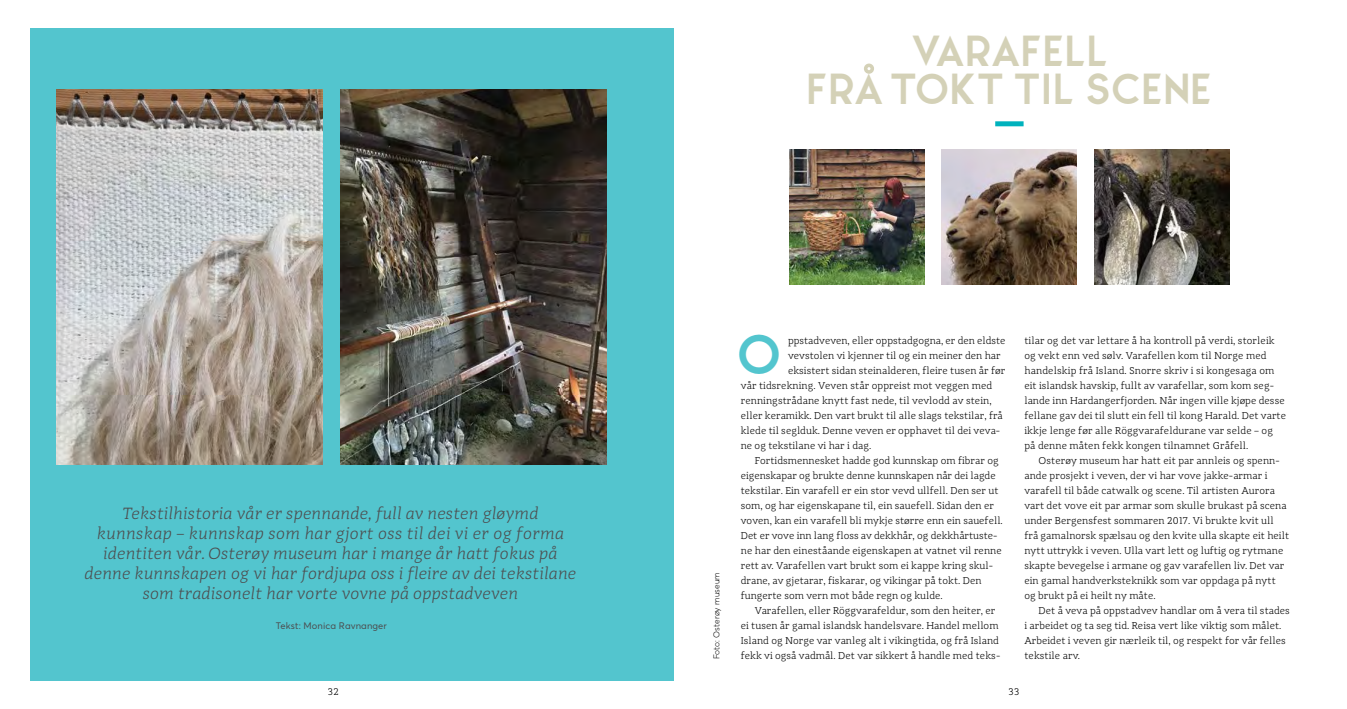
<style>
.page{position:relative;width:1347px;height:709px;background:#fff}
.page>*{position:absolute;margin:0;border:0;box-sizing:border-box;transform-origin:0 0}
.t1{font:43.75px "North";color:#53c5ce}
.t2{font:33.75px/37.5px "North";letter-spacing:-.01em;color:#d4d1b7;text-align:center}
.t3{font:italic 300 16.88px/20px "Adagio Slab";letter-spacing:.01em;color:#4d4d4f;text-align:center}
.t4{font:300 10.25px/15px "Adagio Slab";letter-spacing:.005em;color:#000}
.t5{font:300 10px "Adagio Slab";color:#000}
.t6{font:9.38px "Averta";letter-spacing:.01em;color:#4d4d4f}
.t7{font:300 8.38px "Averta";letter-spacing:.01em;color:#000}
</style>
<div class="page">
<img style="left:942px;top:149px;width:135px;height:135px">
<img style="left:1094px;top:149px;width:135px;height:135px">
<img style="left:789px;top:149px;width:135px;height:135px">
<div style="left:30px;top:28px;width:643px;height:652px;background:#53c5ce"></div>
<img style="left:340px;top:89px;width:266px;height:375px">
<img style="left:57px;top:89px;width:265px;height:375px">
<div style="left:995px;top:121px;width:28px;height:5px;background:#00b2bd"></div>
<div style="left:864px;top:64px;width:10px;height:10px;border:4px solid #d4d1b7;border-radius:50%"></div>
<p class="t3" style="left:85px;top:503px;width:493px">Tekstilhistoria vår er spennande, full av nesten gløymd kunnskap – kunnskap som har gjort oss til dei vi er og forma identiten vår. Osterøy museum har i mange år hatt fokus på denne kunnskapen og vi har fordjupa oss i fleire av dei tekstilane som tradisonelt har vorte vovne på oppstadveven</p>
<p class="t6" style="left:276px;top:620px;width:112px">Tekst: Monica Ravnanger</p>
<h2 class="t2" style="left:806px;top:34px;width:407px">VARAFELL<br>FRA TOKT TIL SCENE</h2>
<p class="t7" style="left:711px;top:659px;width:89px;rotate:-90deg">Foto: Osterøy museum</p>
<h1 class="t1" style="left:736px;top:334px;width:47px">O</h1>
<p class="t4" style="left:788px;top:333px;width:219px">ppstadveven, eller oppstadgogna, er den eldste</p>
<p class="t4" style="left:788px;top:348px;width:214px">vevstolen vi kjenner til og ein meiner den har</p>
<p class="t4" style="left:788px;top:363px;width:219px">eksistert sidan steinalderen, fleire tusen år før</p>
<p class="t4" style="left:741px;top:378px;width:253px">vår tidsrekning. Veven står oppreist mot veggen med</p>
<p class="t4" style="left:741px;top:393px;width:252px">renningstrådane knytt fast nede, til vevlodd av stein,</p>
<p class="t4" style="left:741px;top:408px;width:263px">eller keramikk. Den vart brukt til alle slags tekstilar, frå</p>
<p class="t4" style="left:741px;top:423px;width:261px">klede til seglduk. Denne veven er opphavet til dei veva-</p>
<p class="t4" style="left:740px;top:438px;width:132px">ne og tekstilane vi har i dag.</p>
<p class="t4" style="left:755px;top:453px;width:245px">Fortidsmennesket hadde god kunnskap om fibrar og</p>
<p class="t4" style="left:741px;top:468px;width:256px">eigenskapar og brukte denne kunnskapen når dei lagde</p>
<p class="t4" style="left:741px;top:483px;width:259px">tekstilar. Ein varafell er ein stor vevd ullfell. Den ser ut</p>
<p class="t4" style="left:741px;top:498px;width:255px">som, og har eigenskapane til, ein sauefell. Sidan den er</p>
<p class="t4" style="left:741px;top:513px;width:263px">voven, kan ein varafell bli mykje større enn ein sauefell.</p>
<p class="t4" style="left:741px;top:528px;width:258px">Det er vove inn lang floss av dekkhår, og dekkhårtuste-</p>
<p class="t4" style="left:741px;top:543px;width:262px">ne har den eineståande eigenskapen at vatnet vil renne</p>
<p class="t4" style="left:741px;top:558px;width:254px">rett av. Varafellen vart brukt som ei kappe kring skul-</p>
<p class="t4" style="left:741px;top:573px;width:242px">drane, av gjetarar, fiskarar, og vikingar på tokt. Den</p>
<p class="t4" style="left:741px;top:588px;width:203px">fungerte som vern mot både regn og kulde.</p>
<p class="t4" style="left:755px;top:603px;width:242px">Varafellen, eller Röggvarafeldur, som den heiter, er</p>
<p class="t4" style="left:741px;top:618px;width:259px">ei tusen år gamal islandsk handelsvare. Handel mellom</p>
<p class="t4" style="left:741px;top:633px;width:260px">Island og Norge var vanleg alt i vikingtida, og frå Island</p>
<p class="t4" style="left:741px;top:648px;width:261px">fekk vi også vadmål. Det var sikkert å handle med teks-</p>
<p class="t4" style="left:1024px;top:333px;width:263px">tilar og det var lettare å ha kontroll på verdi, storleik og vekt enn ved sølv. Varafellen kom til Norge med handelskip frå Island. Snorre skriv i si kongesaga om eit islandsk havskip, fullt av varafellar, som kom seg&shy;lande inn Hardangerfjorden. Når ingen ville kjøpe desse fellane gav dei til slutt ein fell til kong Harald. Det varte ikkje lenge før alle Röggvarafeldurane var selde – og på denne måten fekk kongen tilnamnet Gråfell.</p>
<p class="t4" style="left:1024px;top:453px;width:266px;text-indent:14px">Osterøy museum har hatt eit par annleis og spenn&shy;ande prosjekt i veven, der vi har vove jakke-armar i varafell til både catwalk og scene. Til artisten Aurora vart det vove eit par armar som skulle brukast på scena under Bergensfest sommaren 2017. Vi brukte kvit ull frå gamalnorsk spælsau og den kvite ulla skapte eit heilt nytt uttrykk i veven. Ulla vart lett og luftig og rytmane skapte bevegelse i armane og gav varafellen liv. Det var ein gamal handverksteknikk som var oppdaga på nytt og brukt på ei heilt ny måte.</p>
<p class="t4" style="left:1024px;top:603px;width:267px;text-indent:14px">Det å veva på oppstadvev handlar om å vera til stades i arbeidet og ta seg tid. Reisa vert like viktig som målet.<br>Arbeidet i veven gir nærleik til, og respekt for vår felles tekstile arv.</p>
<p class="t5" style="left:328px;top:685px;width:13px">32</p>
<p class="t5" style="left:1008px;top:685px;width:12px">33</p>
</div>
